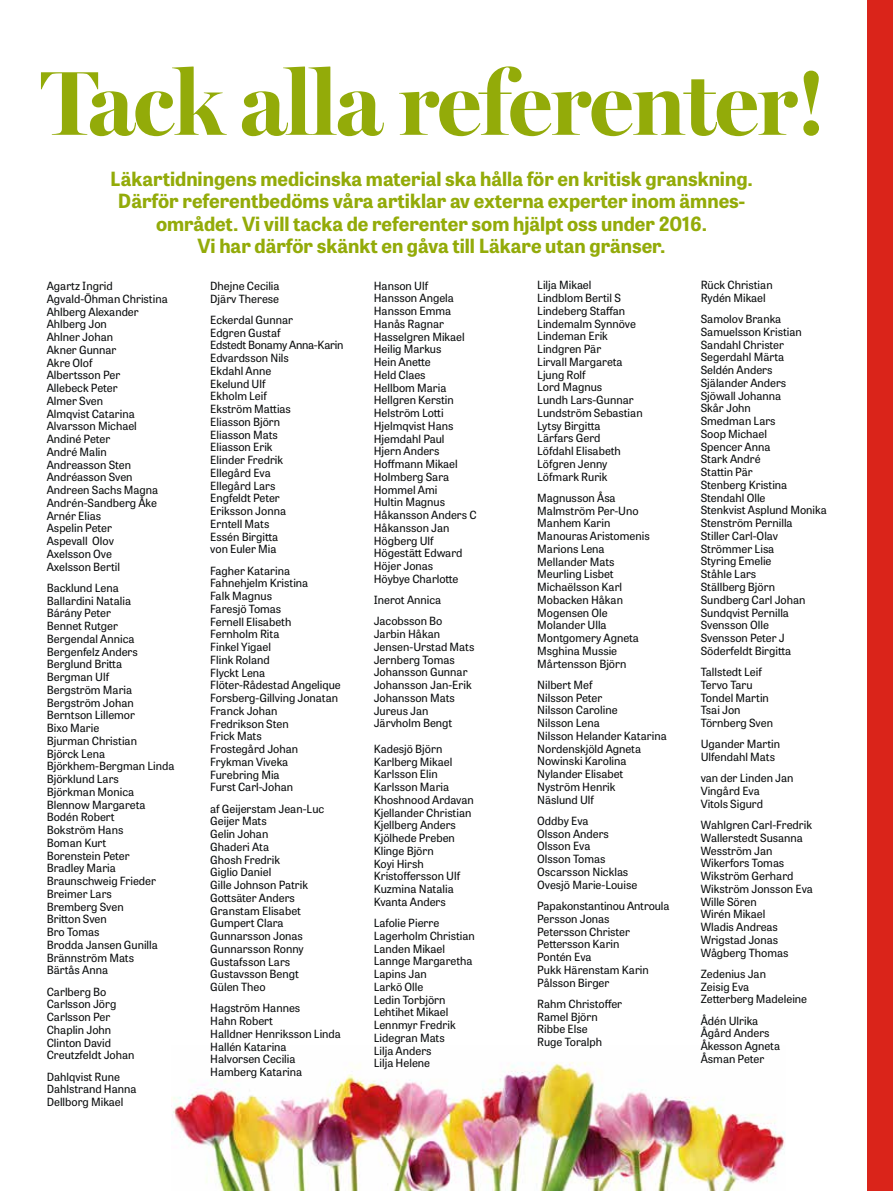
<style>
.page{position:relative;width:893px;height:1191px;background:#fff}
.page>*{position:absolute;margin:0;border:0;box-sizing:border-box;transform-origin:0 0}
.t1{font:700 91.5px "Miller Banner";letter-spacing:-.01em;color:#93ab09}
.t2{font:700 19.5px/22.5px "Tablet Gothic";color:#93ab09;text-align:center}
.t3{font:11.25px/12.8px "Tablet Gothic";color:#090b0c}
</style>
<div class="page">
<div style="left:867px;top:0;width:26px;height:1191px;background:#da241a"></div>
<img style="left:171px;top:1062px;width:614px;height:129px">
<h1 class="t1" style="left:41px;top:48px;width:786px">Tack alla referenter!</h1>
<p class="t2" style="left:110px;top:167px;width:644px">Läkartidningens medicinska material ska hålla för en kritisk granskning.<br>Därför referentbedöms våra artiklar av externa experter inom ämnes&shy;området. Vi vill tacka de referenter som hjälpt oss under 2016.<br>Vi har därför skänkt en gåva till Läkare utan gränser.</p>
<p class="t3" style="left:47px;top:279px;width:123px">Agartz Ingrid<br>Agvald-Öhman Christina<br>Ahlberg Alexander<br>Ahlberg Jon<br>Ahlner Johan<br>Akner Gunnar<br>Akre Olof<br>Albertsson Per<br>Allebeck Peter<br>Almer Sven<br>Almqvist Catarina<br>Alvarsson Michael<br>Andiné Peter<br>André Malin<br>Andreasson Sten<br>Andréasson Sven<br>Andreen Sachs Magna<br>Andrén-Sandberg Åke<br>Arnér Elias<br>Aspelin Peter<br>Aspevall Olov<br>Axelsson Ove<br>Axelsson Bertil</p>
<p class="t3" style="left:47px;top:581px;width:129px">Backlund Lena<br>Ballardini Natalia<br>Bárány Peter<br>Bennet Rutger<br>Bergendal Annica<br>Bergenfelz Anders<br>Berglund Britta<br>Bergman Ulf<br>Bergström Maria<br>Bergström Johan<br>Berntson Lillemor<br>Bixo Marie<br>Bjurman Christian<br>Björck Lena<br>Björkhem-Bergman Linda<br>Björklund Lars<br>Björkman Monica<br>Blennow Margareta<br>Bodén Robert<br>Bokström Hans<br>Boman Kurt<br>Borenstein Peter<br>Bradley Maria<br>Braunschweig Frieder<br>Breimer Lars<br>Bremberg Sven<br>Britton Sven<br>Bro Tomas<br>Brodda Jansen Gunilla<br>Brännström Mats<br>Bärtås Anna</p>
<p class="t3" style="left:47px;top:984px;width:89px">Carlberg Bo<br>Carlsson Jörg<br>Carlsson Per<br>Chaplin John<br>Clinton David<br>Creutzfeldt Johan</p>
<p class="t3" style="left:47px;top:1069px;width:91px">Dahlqvist Rune<br>Dahlstrand Hanna<br>Dellborg Mikael</p>
<p class="t3" style="left:210px;top:279px;width:71px">Dhejne Cecilia<br>Djärv Therese</p>
<p class="t3" style="left:210px;top:313px;width:135px">Eckerdal Gunnar<br>Edgren Gustaf<br>Edstedt Bonamy Anna-Karin<br>Edvardsson Nils<br>Ekdahl Anne<br>Ekelund Ulf<br>Ekholm Leif<br>Ekström Mattias<br>Eliasson Björn<br>Eliasson Mats<br>Eliasson Erik<br>Elinder Fredrik<br>Ellegård Eva<br>Ellegård Lars<br>Engfeldt Peter<br>Eriksson Jonna<br>Erntell Mats<br>Essén Birgitta<br>von Euler Mia</p>
<p class="t3" style="left:210px;top:563px;width:132px">Fagher Katarina<br>Fahnehjelm Kristina<br>Falk Magnus<br>Faresjö Tomas<br>Fernell Elisabeth<br>Fernholm Rita<br>Finkel Yigael<br>Flink Roland<br>Flyckt Lena<br>Flöter-Rådestad Angelique<br>Forsberg-Gillving Jonatan<br>Franck Johan<br>Fredrikson Sten<br>Frick Mats<br>Frostegård Johan<br>Frykman Viveka<br>Furebring Mia<br>Furst Carl-Johan</p>
<p class="t3" style="left:210px;top:801px;width:115px">af Geijerstam Jean-Luc<br>Geijer Mats<br>Gelin Johan<br>Ghaderi Ata<br>Ghosh Fredrik<br>Giglio Daniel<br>Gille Johnson Patrik<br>Gottsäter Anders<br>Granstam Elisabet<br>Gumpert Clara<br>Gunnarsson Jonas<br>Gunnarsson Ronny<br>Gustafsson Lars<br>Gustavsson Bengt<br>Gülen Theo</p>
<p class="t3" style="left:210px;top:1001px;width:132px">Hagström Hannes<br>Hahn Robert<br>Halldner Henriksson Linda<br>Hallén Katarina<br>Halvorsen Cecilia<br>Hamberg Katarina</p>
<p class="t3" style="left:374px;top:279px;width:104px">Hanson Ulf<br>Hansson Angela<br>Hansson Emma<br>Hanås Ragnar<br>Hasselgren Mikael<br>Heilig Markus<br>Hein Anette<br>Held Claes<br>Hellbom Maria<br>Hellgren Kerstin<br>Helström Lotti<br>Hjelmqvist Hans<br>Hjemdahl Paul<br>Hjern Anders<br>Hoffmann Mikael<br>Holmberg Sara<br>Hommel Ami<br>Hultin Magnus<br>Håkansson Anders C<br>Håkansson Jan<br>Högberg Ulf<br>Högestätt Edward<br>Höjer Jonas<br>Höybye Charlotte</p>
<p class="t3" style="left:374px;top:589px;width:70px;line-height:21.3px">Inerot Annica<br>Jacobsson Bo</p>
<p class="t3" style="left:374px;top:627px;width:102px">Jarbin Håkan<br>Jensen-Urstad Mats<br>Jernberg Tomas<br>Johansson Gunnar<br>Johansson Jan-Erik<br>Johansson Mats<br>Jureus Jan<br>Järvholm Bengt</p>
<p class="t3" style="left:374px;top:742px;width:102px">Kadesjö Björn<br>Karlberg Mikael<br>Karlsson Elin<br>Karlsson Maria<br>Khoshnood Ardavan<br>Kjellander Christian<br>Kjellberg Anders<br>Kjölhede Preben<br>Klinge Björn<br>Koyi Hirsh<br>Kristoffersson Ulf<br>Kuzmina Natalia<br>Kvanta Anders</p>
<p class="t3" style="left:374px;top:916px;width:103px">Lafolie Pierre<br>Lagerholm Christian<br>Landen Mikael<br>Lannge Margaretha<br>Lapins Jan<br>Larkö Olle<br>Ledin Torbjörn<br>Lehtihet Mikael<br>Lennmyr Fredrik<br>Lidegran Mats<br>Lilja Anders<br>Lilja Helene</p>
<p class="t3" style="left:537px;top:278px;width:107px">Lilja Mikael<br>Lindblom Bertil S<br>Lindeberg Staffan<br>Lindemalm Synnöve<br>Lindeman Erik<br>Lindgren Pär<br>Lirvall Margareta<br>Ljung Rolf<br>Lord Magnus<br>Lundh Lars-Gunnar<br>Lundström Sebastian<br>Lytsy Birgitta<br>Lärfars Gerd<br>Löfdahl Elisabeth<br>Löfgren Jenny<br>Löfmark Rurik</p>
<p class="t3" style="left:537px;top:491px;width:114px">Magnusson Åsa<br>Malmström Per-Uno<br>Manhem Karin<br>Manouras Aristomenis<br>Marions Lena<br>Mellander Mats<br>Meurling Lisbet<br>Michaëlsson Karl<br>Mobacken Håkan<br>Mogensen Ole<br>Molander Ulla<br>Montgomery Agneta<br>Msghina Mussie<br>Mårtensson Björn</p>
<p class="t3" style="left:537px;top:678px;width:131px">Nilbert Mef<br>Nilsson Peter<br>Nilsson Caroline<br>Nilsson Lena<br>Nilsson Helander Katarina<br>Nordenskjöld Agneta<br>Nowinski Karolina<br>Nylander Elisabet<br>Nyström Henrik<br>Näslund Ulf</p>
<p class="t3" style="left:537px;top:814px;width:102px">Oddby Eva<br>Olsson Anders<br>Olsson Eva<br>Olsson Tomas<br>Oscarsson Nicklas<br>Ovesjö Marie-Louise</p>
<p class="t3" style="left:537px;top:899px;width:134px">Papakonstantinou Antroula<br>Persson Jonas<br>Petersson Christer<br>Pettersson Karin<br>Pontén Eva<br>Pukk Härenstam Karin<br>Pålsson Birger</p>
<p class="t3" style="left:537px;top:996px;width:86px">Rahm Christoffer<br>Ramel Björn<br>Ribbe Else<br>Ruge Toralph</p>
<p class="t3" style="left:701px;top:278px;width:73px">Rück Christian<br>Rydén Mikael</p>
<p class="t3" style="left:701px;top:312px;width:128px">Samolov Branka<br>Samuelsson Kristian<br>Sandahl Christer<br>Segerdahl Märta<br>Seldén Anders<br>Själander Anders<br>Sjöwall Johanna<br>Skår John<br>Smedman Lars<br>Soop Michael<br>Spencer Anna<br>Stark André<br>Stattin Pär<br>Stenberg Kristina<br>Stendahl Olle<br>Stenkvist Asplund Monika<br>Stenström Pernilla<br>Stiller Carl-Olav<br>Strömmer Lisa<br>Styring Emelie<br>Ståhle Lars<br>Ställberg Björn<br>Sundberg Carl Johan<br>Sundqvist Pernilla<br>Svensson Olle<br>Svensson Peter J<br>Söderfeldt Birgitta</p>
<p class="t3" style="left:701px;top:665px;width:74px">Tallstedt Leif<br>Tervo Taru<br>Tondel Martin<br>Tsai Jon<br>Törnberg Sven</p>
<p class="t3" style="left:701px;top:737px;width:81px">Ugander Martin<br>Ulfendahl Mats</p>
<p class="t3" style="left:701px;top:771px;width:94px">van der Linden Jan<br>Vingård Eva<br>Vitols Sigurd</p>
<p class="t3" style="left:701px;top:818px;width:114px">Wahlgren Carl-Fredrik<br>Wallerstedt Susanna<br>Wesström Jan<br>Wikerfors Tomas<br>Wikström Gerhard<br>Wikström Jonsson Eva<br>Wille Sören<br>Wirén Mikael<br>Wladis Andreas<br>Wrigstad Jonas<br>Wågberg Thomas</p>
<p class="t3" style="left:701px;top:967px;width:108px">Zedenius Jan<br>Zeisig Eva<br>Zetterberg Madeleine</p>
<p class="t3" style="left:701px;top:1013px;width:81px">Ådén Ulrika<br>Ågård Anders<br>Åkesson Agneta<br>Åsman Peter</p>
</div>
